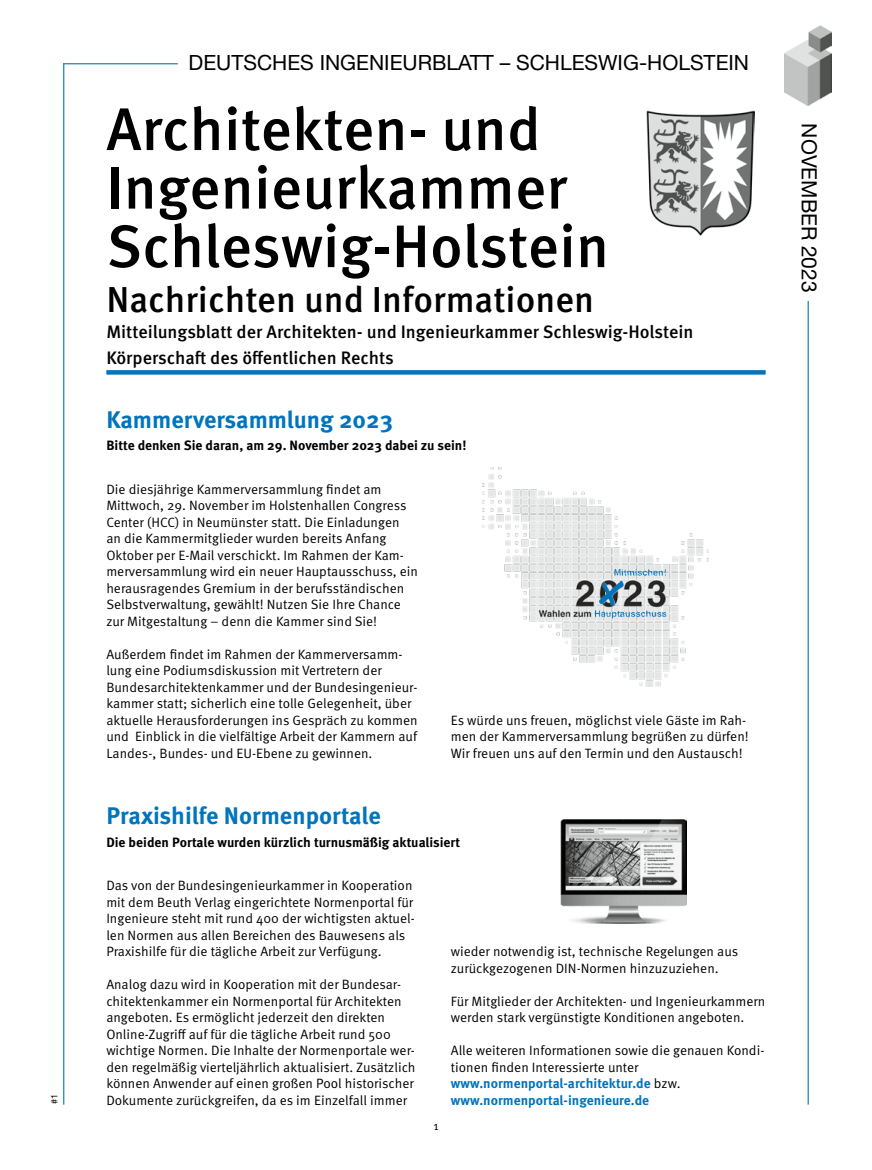
<style>
.page{position:relative;width:872px;height:1170px;background:#fff}
.page>*{position:absolute;margin:0;border:0;box-sizing:border-box;transform-origin:0 0}
.Titel{font:500 60px "Meta OT";color:#000}
.Titel_Unterzeile{font:500 36px "Meta OT";color:#000}
.Headline_16_pt{font:700 24px "Meta OT";color:#0074bd}
.t1{font:21px "Helvetica Neue LT Std";color:#000}
.Titel_letzte_Zeile{font:500 18px "Meta OT";color:#000}
.Fließtext{font:13.5px/16.5px "Meta OT Norm";color:#000}
.Subline{font:700 13.5px "Meta OT";color:#000}
.t2{font:12px "Meta OT Norm";color:#000}
.t3{font:9px "Helvetica Neue LT Std";color:#000}
.s1{font-family:"Meta OT";font-weight:700;color:#0074bd}
</style>
<div class="page">
<hr style="left:807px;top:222px;width:1px;height:882px;background:#0074bd">
<hr style="left:63px;top:63px;width:1px;height:1041px;background:#0074bd">
<hr style="left:63px;top:63px;width:115px;height:1px;background:#0074bd">
<div style="left:797px;top:123px;width:24px;height:178px;background:#fff"></div>
<img style="left:784px;top:26px;width:47px;height:79px">
<img style="left:646px;top:111px;width:109px;height:124px">
<svg style="left:106px;top:370px;width:659px;height:4px;background:#0978bf"></svg>
<img style="left:483px;top:467px;width:225px;height:219px">
<img style="left:560px;top:819px;width:126px;height:104px">
<p class="t3" style="left:49px;top:1104px;width:12px;rotate:-90deg">#1</p>
<h3 class="t1" style="left:189px;top:50px;width:562px">DEUTSCHES INGENIEURBLATT – SCHLESWIG-HOLSTEIN</h3>
<p class="Titel" style="left:106px;top:92px;width:436px">Architekten- und</p>
<p class="Titel" style="left:106px;top:150px;width:462px">Ingenieurkammer</p>
<p class="Titel" style="left:106px;top:209px;width:504px">Schleswig-Holstein</p>
<p class="Titel_Unterzeile" style="left:106px;top:277px;width:489px">Nachrichten und Informationen</p>
<p class="Titel_letzte_Zeile" style="left:106px;top:320px;width:589px">Mitteilungsblatt der Architekten- und Ingenieurkammer Schleswig-Holstein</p>
<p class="Titel_letzte_Zeile" style="left:106px;top:346px;width:289px">Körperschaft des öffentlichen Rechts</p>
<p class="Headline_16_pt" style="left:106px;top:404px;width:288px">Kammerversammlung 2023</p>
<p class="Subline" style="left:106px;top:437px;width:362px">Bitte denken Sie daran, am 29. November 2023 dabei zu sein!</p>
<p class="Fließtext" style="left:106px;top:481px;width:313px">Die diesjährige Kammerversammlung findet am Mittwoch, 29. November im Holstenhallen Congress Center (HCC) in Neumünster statt. Die Einladungen<br>an die Kammermitglieder wurden bereits Anfang Oktober per E-Mail verschickt. Im Rahmen der Kam&shy;merversammlung wird ein neuer Hauptausschuss, ein herausragendes Gremium in der berufsständischen Selbstverwaltung, gewählt! Nutzen Sie Ihre Chance zur Mitgestaltung – denn die Kammer sind Sie!</p>
<p class="Fließtext" style="left:106px;top:646px;width:313px">Außerdem findet im Rahmen der Kammerversamm&shy;lung eine Podiumsdiskussion mit Vertretern der Bundesarchitektenkammer und der Bundesingenieur&shy;kammer statt; sicherlich eine tolle Gelegenheit, über aktuelle Herausforderungen ins Gespräch zu kommen und Einblick in die vielfältige Arbeit der Kammern auf Landes-, Bundes- und EU-Ebene zu gewinnen.</p>
<p class="Fließtext" style="left:451px;top:712px;width:299px">Es würde uns freuen, möglichst viele Gäste im Rah&shy;men der Kammerversammlung begrüßen zu dürfen!<br>Wir freuen uns auf den Termin und den Austausch!</p>
<p class="Headline_16_pt" style="left:106px;top:800px;width:276px">Praxishilfe Normenportale</p>
<p class="Subline" style="left:106px;top:833px;width:355px">Die beiden Portale wurden kürzlich turnusmäßig aktualisiert</p>
<p class="Fließtext" style="left:106px;top:877px;width:310px">Das von der Bundesingenieurkammer in Kooperation mit dem Beuth Verlag eingerichtete Normenportal für Ingenieure steht mit rund 400 der wichtigsten aktuel&shy;len Normen aus allen Bereichen des Bauwesens als Praxishilfe für die tägliche Arbeit zur Verfügung.</p>
<p class="Fließtext" style="left:106px;top:976px;width:311px">Analog dazu wird in Kooperation mit der Bundesar&shy;chitektenkammer ein Normenportal für Architekten angeboten. Es ermöglicht jederzeit den direkten Online-Zugriff auf für die tägliche Arbeit rund 500 wichtige Normen. Die Inhalte der Normenportale wer&shy;den regelmäßig vierteljährlich aktualisiert. Zusätzlich können Anwender auf einen großen Pool historischer Dokumente zurückgreifen, da es im Einzelfall immer</p>
<p class="t2" style="left:433px;top:1118px;width:7px">1</p>
<p class="Fließtext" style="left:451px;top:943px;width:289px">wieder notwendig ist, technische Regelungen aus zurückgezogenen DIN-Normen hinzuzuziehen.</p>
<p class="Fließtext" style="left:451px;top:992px;width:316px">Für Mitglieder der Architekten- und Ingenieurkammern werden stark vergünstigte Konditionen angeboten.</p>
<p class="Fließtext" style="left:451px;top:1042px;width:315px">Alle weiteren Informationen sowie die genauen Kondi&shy;tionen finden Interessierte unter <span class="s1">www.normenportal-architektur.de</span> bzw. <span class="s1">www.normenportal-ingenieure.de</span></p>
<h3 class="t1" style="left:821px;top:123px;width:170px;rotate:90deg">NOVEMBER 2023</h3>
</div>
